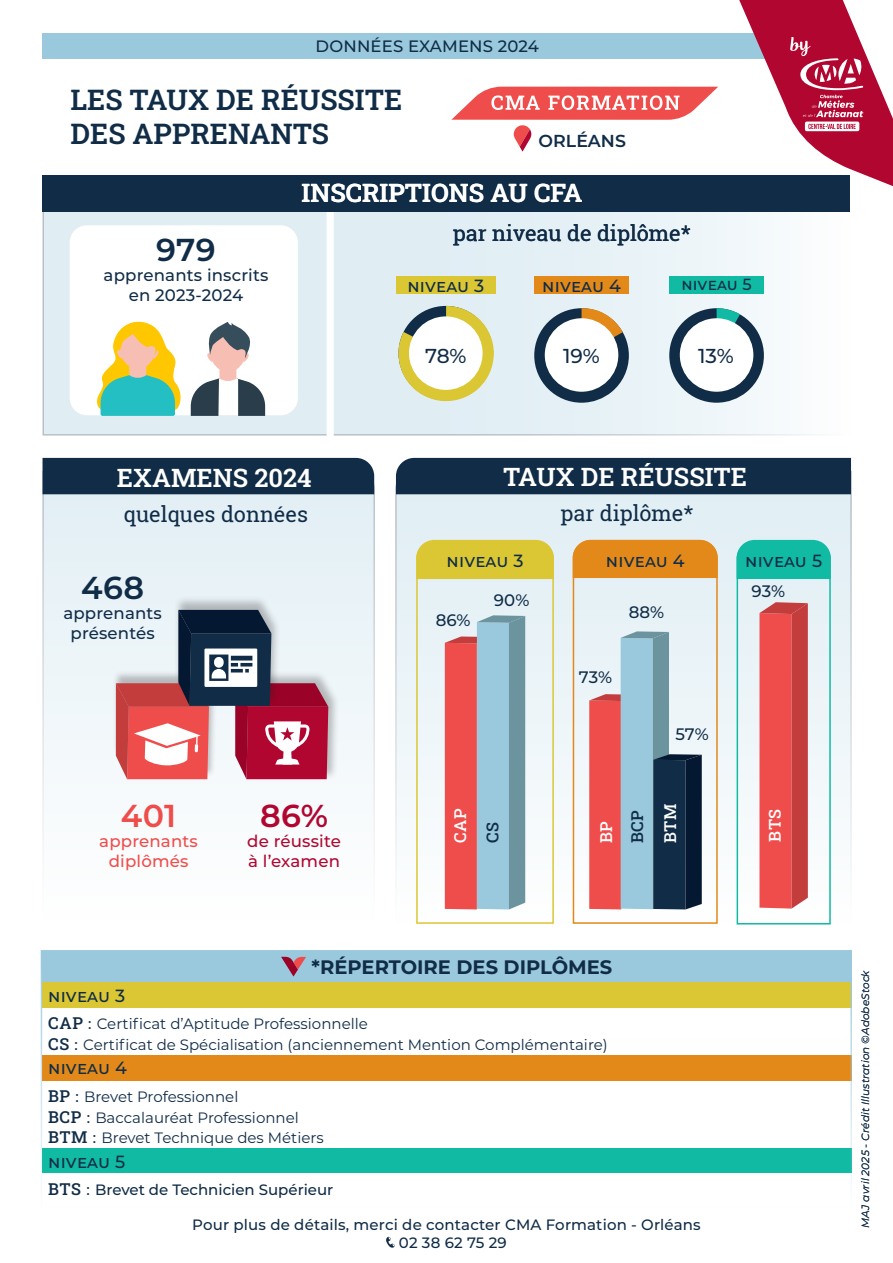
<style>
.page{position:relative;width:893px;height:1263px;background:#fff}
.page>*{position:absolute;margin:0;border:0;box-sizing:border-box;transform-origin:0 0}
.t1{font:600 31.65px "Montserrat";letter-spacing:.01em;color:#102c47}
.t2{font:600 31.65px "Montserrat";color:#ef4d4b}
.t3{font:600 31.65px "Montserrat";color:#b00630}
.t4{font:600 28.5px/34.2px "Roboto Slab";color:#102c47}
.t5{font:600 25.5px "Roboto Slab";color:#fff}
.t6{font:21.6px "Roboto Slab";color:#102c47}
.t7{font:500 20.1px "Montserrat";color:#102c47}
.t8{font:700 19.5px "Montserrat";color:#102c47}
.t9{font:500 17.55px "Montserrat";letter-spacing:.01em;color:#102c47}
.t10{font:600 17.4px "Montserrat";color:#102c47}
.t11{font:500 16.65px "Montserrat";letter-spacing:.01em;color:#102c47}
.t12{font:500 16.65px "Montserrat";letter-spacing:.01em;color:#b00630}
.t13{font:500 16.65px "Montserrat";letter-spacing:.01em;color:#ef4d4b}
.t14{font:500 16.5px "Montserrat";letter-spacing:.01em;color:#102c47}
.t15{font:500 16.5px "Roboto Slab";letter-spacing:.04em;color:#fff}
.t16{font:500 16.5px "Roboto Slab";color:#102c47}
.t17{font:500 16.05px "Montserrat";letter-spacing:.01em;color:#102c47}
.t18{font:15px "Montserrat";color:#102c47}
.t19{font:500 15px "Montserrat";letter-spacing:.01em;color:#102c47}
.t20{font:italic 10.5px "Montserrat";letter-spacing:.01em;color:#102c47}
.s1{font-family:"Roboto Slab";font-weight:500;font-size:16.5px}
.s2{font-weight:500}
.s3{font-family:"Roboto Slab";font-size:16.5px}
</style>
<div class="page">
<div style="left:42px;top:951px;width:809px;height:31px;background:#9ac8dd"></div>
<div style="left:42px;top:982px;width:809px;height:26px;background:#dbc734"></div>
<div style="left:42px;top:1055px;width:809px;height:25px;background:#e28919"></div>
<div style="left:42px;top:1148px;width:809px;height:25px;background:#11baa3"></div>
<svg style="left:281px;top:957px;width:25px;height:19px"></svg>
<div style="left:41px;top:950px;width:811px;height:258px;border:2px solid #9ac8dd"></div>
<svg style="left:395px;top:471px;width:457px;height:399px"></svg>
<svg style="left:572px;top:539px;width:146px;height:385px"></svg>
<svg style="left:589px;top:631px;width:113px;height:278px;background:#978c99"></svg>
<svg style="left:736px;top:539px;width:95px;height:386px"></svg>
<svg style="left:415px;top:539px;width:140px;height:385px"></svg>
<svg style="left:445px;top:615px;width:80px;height:294px;background:#b58e97"></svg>
<div style="left:396px;top:458px;width:455px;height:36px;background:#102c47"></div>
<svg style="left:42px;top:470px;width:333px;height:388px"></svg>
<div style="left:112px;top:670px;width:105px;height:108px;background:#231f20;opacity:.29"></div>
<div style="left:233px;top:671px;width:107px;height:110px;background:#231f20;opacity:.29"></div>
<div style="left:174px;top:596px;width:107px;height:110px;background:#231f20;opacity:.29"></div>
<svg style="left:116px;top:610px;width:212px;height:169px;background:#b17d8b"></svg>
<div style="left:43px;top:458px;width:331px;height:36px;background:#102c47"></div>
<div style="left:43px;top:196px;width:807px;height:240px;background:linear-gradient(to right,#d7e8ef,#f2f8fb)"></div>
<div style="left:327px;top:176px;width:7px;height:264px;background:#fff"></div>
<div style="left:43px;top:176px;width:807px;height:36px;background:#102c47"></div>
<div style="left:70px;top:225px;width:228px;height:190px;background:#fff;border-radius:17px"></div>
<svg style="left:191px;top:322px;width:74px;height:94px"></svg>
<svg style="left:92px;top:321px;width:91px;height:97px"></svg>
<svg style="left:397px;top:306px;width:97px;height:95px;background:#c9c887"></svg>
<div style="left:409px;top:316px;width:74px;height:74px;background:#fff;border-radius:50%"></div>
<div style="left:396px;top:276px;width:100px;height:17px;background:#dbc734"></div>
<svg style="left:534px;top:308px;width:95px;height:95px;background:#7e888c"></svg>
<div style="left:534px;top:276px;width:95px;height:17px;background:#e28919"></div>
<div style="left:545px;top:318px;width:73px;height:74px;background:#fff;border-radius:50%"></div>
<svg style="left:669px;top:308px;width:95px;height:95px"></svg>
<div style="left:680px;top:318px;width:73px;height:74px;background:#fff;border-radius:50%"></div>
<div style="left:669px;top:276px;width:95px;height:17px;background:#11baa3"></div>
<div style="left:43px;top:33px;width:807px;height:26px;background:#9ac8dd"></div>
<svg style="left:659px;top:0;width:200px;height:176px"></svg>
<svg style="left:790px;top:37px;width:103px;height:149px"></svg>
<svg style="left:451px;top:87px;width:267px;height:65px"></svg>
<svg style="left:386px;top:1236px;width:9px;height:12px"></svg>
<p class="t14" style="left:316px;top:35px;width:225px">DONNÉES EXAMENS 2024</p>
<h2 class="t4" style="left:71px;top:81px;width:333px">LES TAUX DE RÉUSSITE<br>DES APPRENANTS</h2>
<p class="t10" style="left:539px;top:128px;width:89px">ORLÉANS</p>
<p class="t1" style="left:156px;top:228px;width:61px">979</p>
<p class="t11" style="left:104px;top:264px;width:166px">apprenants inscrits</p>
<p class="t11" style="left:129px;top:284px;width:116px">en 2023-2024</p>
<p class="t5" style="left:302px;top:175px;width:282px">INSCRIPTIONS AU CFA</p>
<p class="t6" style="left:453px;top:218px;width:240px">par niveau de diplôme*</p>
<p class="t9" style="left:407px;top:273px;width:78px">niveau 3</p>
<p class="t7" style="left:425px;top:342px;width:43px">78%</p>
<p class="t9" style="left:542px;top:273px;width:80px">niveau 4</p>
<p class="t17" style="left:681px;top:274px;width:72px">niveau 5</p>
<p class="t7" style="left:563px;top:342px;width:38px">19%</p>
<p class="t7" style="left:698px;top:342px;width:37px">13%</p>
<p class="t5" style="left:117px;top:460px;width:196px">EXAMENS 2024</p>
<p class="t6" style="left:124px;top:500px;width:186px">quelques données</p>
<p class="t1" style="left:81px;top:565px;width:64px">468</p>
<p class="t11" style="left:63px;top:601px;width:100px">apprenants</p>
<p class="t11" style="left:71px;top:621px;width:86px">présentés</p>
<p class="t2" style="left:121px;top:793px;width:57px">401</p>
<p class="t13" style="left:99px;top:829px;width:100px">apprenants</p>
<p class="t13" style="left:109px;top:849px;width:81px">diplômés</p>
<p class="t3" style="left:260px;top:793px;width:69px">86%</p>
<p class="t12" style="left:247px;top:829px;width:95px">de réussite</p>
<p class="t12" style="left:248px;top:849px;width:93px">à l’examen</p>
<p class="t5" style="left:503px;top:459px;width:245px">TAUX DE RÉUSSITE</p>
<p class="t6" style="left:560px;top:498px;width:135px">par diplôme*</p>
<p class="t9" style="left:447px;top:548px;width:78px">niveau 3</p>
<p class="t11" style="left:494px;top:588px;width:37px">90%</p>
<p class="t11" style="left:436px;top:608px;width:36px">86%</p>
<p class="t15" style="left:449px;top:843px;width:36px;rotate:-90deg">CAP</p>
<p class="t16" style="left:481px;top:843px;width:23px;rotate:-90deg">CS</p>
<p class="t9" style="left:606px;top:548px;width:80px">niveau 4</p>
<p class="t11" style="left:629px;top:600px;width:37px">88%</p>
<p class="t11" style="left:579px;top:665px;width:35px">73%</p>
<p class="t11" style="left:675px;top:722px;width:35px">57%</p>
<p class="t15" style="left:595px;top:843px;width:23px;rotate:-90deg">BP</p>
<p class="t16" style="left:626px;top:843px;width:35px;rotate:-90deg">BCP</p>
<p class="t15" style="left:659px;top:843px;width:41px;rotate:-90deg">BTM</p>
<p class="t9" style="left:745px;top:548px;width:78px">niveau 5</p>
<p class="t11" style="left:751px;top:580px;width:35px">93%</p>
<p class="t15" style="left:763px;top:842px;width:34px;rotate:-90deg">BTS</p>
<p class="t8" style="left:312px;top:953px;width:302px">*RÉPERTOIRE DES DIPLÔMES</p>
<p class="t9" style="left:48px;top:984px;width:78px">niveau 3</p>
<p class="t18" style="left:48px;top:1014px;width:321px"><span class="s1">CAP</span> <span class="s2">:</span> Certificat d’Aptitude Professionnelle</p>
<p class="t18" style="left:48px;top:1034px;width:561px"><span class="s1">CS</span> <span class="s2">:</span> Certificat de Spécialisation (anciennement Mention Complémentaire)</p>
<p class="t9" style="left:48px;top:1056px;width:80px">niveau 4</p>
<p class="t18" style="left:48px;top:1086px;width:192px"><span class="s1">BP</span> <span class="s2">:</span> Brevet Professionnel</p>
<p class="t18" style="left:48px;top:1107px;width:252px"><span class="s1">BCP</span> <span class="s2">:</span> Baccalauréat Professionnel</p>
<p class="t18" style="left:48px;top:1127px;width:277px"><span class="s1">BTM</span> <span class="s2">:</span> Brevet Technique des Métiers</p>
<p class="t9" style="left:48px;top:1149px;width:78px">niveau 5</p>
<p class="t19" style="left:48px;top:1179px;width:287px"><span class="s3">BTS</span> : Brevet de Technicien Supérieur</p>
<p class="t19" style="left:192px;top:1214px;width:510px">Pour plus de détails, merci de contacter CMA Formation - Orléans</p>
<p class="t19" style="left:399px;top:1232px;width:109px">02 38 62 75 29</p>
<p class="t20" style="left:858px;top:1228px;width:259px;rotate:-90deg">MAJ avril 2025 - Crédit Illustration ©AdobeStock</p>
</div>
